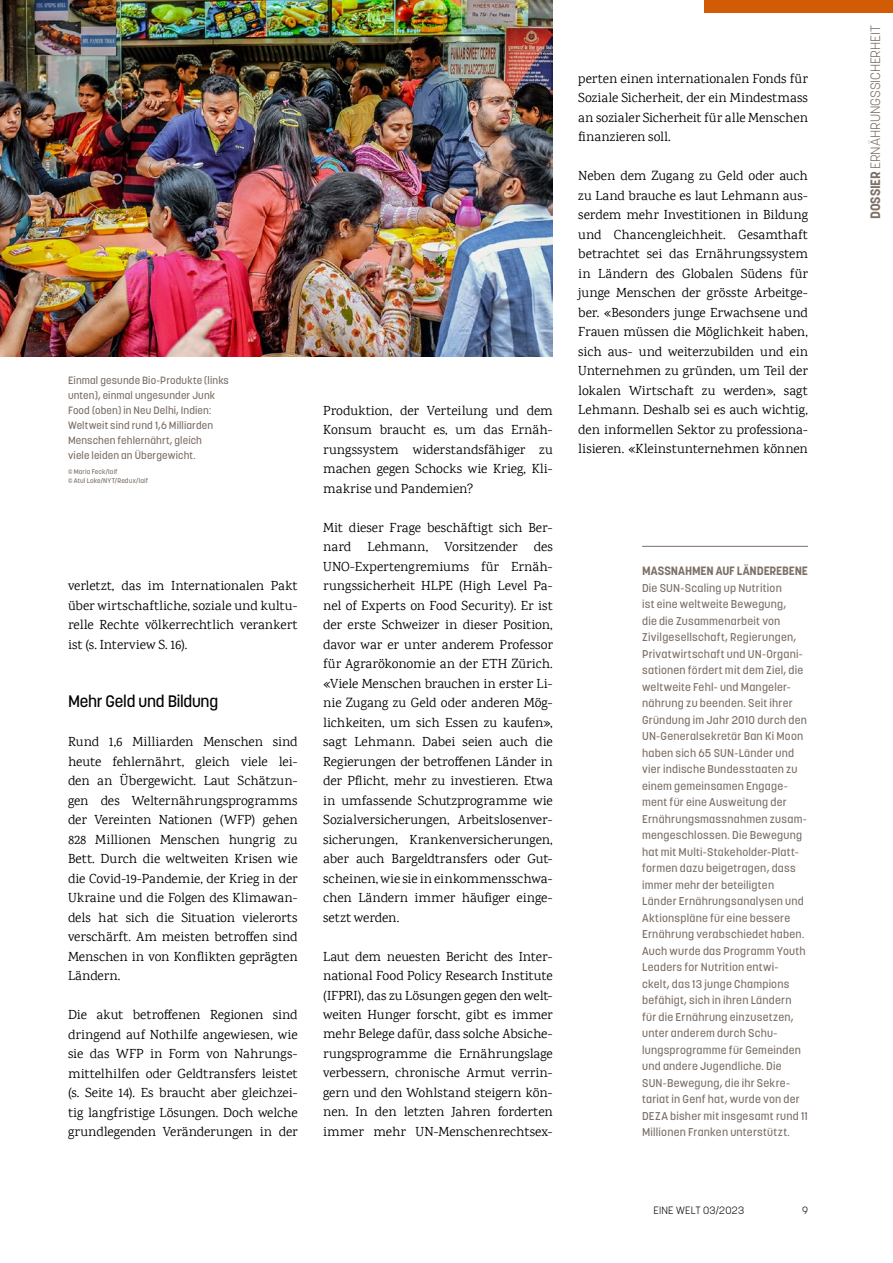
<style>
.page{position:relative;width:893px;height:1263px;background:#fff}
.page>*{position:absolute;margin:0;border:0;box-sizing:border-box;transform-origin:0 0}
.t1{font:500 16.5px "Korolev";letter-spacing:-.015em;color:#000}
.t2{font:13.5px/19.5px "Karma";letter-spacing:-.005em;color:#000;text-align:justify}
.t3{font:300 13.5px "Korolev";letter-spacing:-.01em;color:#7c6f66}
.t4{font:700 12px "Korolev";letter-spacing:-.01em;color:#7c6f66}
.t5{font:500 11.25px/16.5px "Korolev";letter-spacing:.02em;color:#7c6f66}
.t6{font:500 10.5px/15px "Korolev";letter-spacing:.015em;color:#7c6f66}
.t7{font:300 10.5px "Korolev";letter-spacing:.02em;color:#000}
.t8{font:500 6.75px/9.8px "Korolev";letter-spacing:.02em;color:#7c6f66}
.s1{font-weight:700}
</style>
<div class="page">
<hr style="left:642px;top:546px;width:166px;height:1px;background:#7c6f66">
<img style="left:0;top:0;width:553px;height:356px">
<div style="left:704px;top:0;width:189px;height:13px;background:#d15c05"></div>
<p class="t6" style="left:68px;top:372px;width:162px">Einmal gesunde Bio-Produkte (links unten), einmal ungesunder Junk<br>Food (oben) in Neu Delhi, Indien:<br>Weltweit sind rund 1,6 Milliarden<br>Menschen fehlernährt, gleich<br>viele leiden an Übergewicht.</p>
<p class="t8" style="left:68px;top:466px;width:81px">© Maria Feck/laif<br>© Atul Loke/NYT/Redux/laif</p>
<p class="t2" style="left:68px;top:576px;width:231px">verletzt, das im Internationalen Pakt über wirtschaftliche, soziale und kultu&shy;relle Rechte völkerrechtlich verankert ist (s. Interview S. 16).</p>
<p class="t1" style="left:68px;top:691px;width:152px">Mehr Geld und Bildung</p>
<p class="t2" style="left:68px;top:732px;width:231px">Rund 1,6 Milliarden Menschen sind heute fehlernährt, gleich viele lei&shy;den an Übergewicht. Laut Schätzun&shy;gen des Welternährungsprogramms der Vereinten Nationen (WFP) gehen 828 Millionen Menschen hungrig zu Bett. Durch die weltweiten Krisen wie die Covid-19-Pandemie, der Krieg in der Ukraine und die Folgen des Klimawan&shy;dels hat sich die Situation vielerorts verschärft. Am meisten betroffen sind Menschen in von Konflikten geprägten Ländern.</p>
<p class="t2" style="left:68px;top:1005px;width:231px">Die akut betroffenen Regionen sind dringend auf Nothilfe angewiesen, wie sie das WFP in Form von Nahrungs&shy;mittelhilfen oder Geldtransfers leistet (s. Seite 14). Es braucht aber gleichzei&shy;tig langfristige Lösungen. Doch welche grundlegenden Veränderungen in der</p>
<p class="t2" style="left:323px;top:400px;width:231px">Produktion, der Verteilung und dem Konsum braucht es, um das Ernäh&shy;rungssystem widerstandsfähiger zu machen gegen Schocks wie Krieg, Kli&shy;makrise und Pandemien?</p>
<p class="t2" style="left:323px;top:517px;width:231px">Mit dieser Frage beschäftigt sich Ber&shy;nard Lehmann, Vorsitzender des UNO-Expertengremiums für Ernäh&shy;rungssicherheit HLPE (High Level Pa&shy;nel of Experts on Food Security). Er ist der erste Schweizer in dieser Position, davor war er unter anderem Professor für Agrarökonomie an der ETH Zürich. «Viele Menschen brauchen in erster Li&shy;nie Zugang zu Geld oder anderen Mög&shy;lichkeiten, um sich Essen zu kaufen», sagt Lehmann. Dabei seien auch die Regierungen der betroffenen Länder in der Pflicht, mehr zu investieren. Etwa in umfassende Schutzprogramme wie Sozialversicherungen, Arbeitslosenver&shy;sicherungen, Krankenversicherungen, aber auch Bargeldtransfers oder Gut&shy;scheinen, wie sie in einkommensschwa&shy;chen Ländern immer häufiger einge&shy;setzt werden.</p>
<p class="t2" style="left:323px;top:946px;width:231px">Laut dem neuesten Bericht des Inter&shy;national Food Policy Research Institute (IFPRI), das zu Lösungen gegen den welt&shy;weiten Hunger forscht, gibt es immer mehr Belege dafür, dass solche Absiche&shy;rungsprogramme die Ernährungslage verbessern, chronische Armut verrin&shy;gern und den Wohlstand steigern kön&shy;nen. In den letzten Jahren forderten immer mehr UN-Menschenrechtsex-</p>
<p class="t2" style="left:578px;top:68px;width:231px">perten einen internationalen Fonds für Soziale Sicherheit, der ein Mindestmass an sozialer Sicherheit für alle Menschen finanzieren soll.</p>
<p class="t2" style="left:578px;top:166px;width:231px">Neben dem Zugang zu Geld oder auch zu Land brauche es laut Lehmann aus&shy;serdem mehr Investitionen in Bildung und Chancengleichheit. Gesamthaft betrachtet sei das Ernährungssystem in Ländern des Globalen Südens für junge Menschen der grösste Arbeitge&shy;ber. «Besonders junge Erwachsene und Frauen müssen die Möglichkeit haben, sich aus- und weiterzubilden und ein Unternehmen zu gründen, um Teil der lokalen Wirtschaft zu werden», sagt Lehmann. Deshalb sei es auch wichtig, den informellen Sektor zu professiona&shy;lisieren. «Kleinstunternehmen können</p>
<p class="t4" style="left:642px;top:563px;width:167px">MASSNAHMEN AUF LÄNDEREBENE</p>
<p class="t5" style="left:642px;top:579px;width:167px">Die SUN-Scaling up Nutrition<br>ist eine weltweite Bewegung,<br>die die Zusammenarbeit von<br>Zivilgesellschaft, Regierungen,<br>Privatwirtschaft und UN-Organi&shy;sationen fördert mit dem Ziel, die weltweite Fehl- und Mangeler&shy;nährung zu beenden. Seit ihrer<br>Gründung im Jahr 2010 durch den<br>UN-Generalsekretär Ban Ki Moon haben sich 65 SUN-Länder und vier indische Bundesstaaten zu einem gemeinsamen Engage&shy;ment für eine Ausweitung der<br>Ernährungsmassnahmen zusam&shy;mengeschlossen. Die Bewegung hat mit Multi-Stakeholder-Platt&shy;formen dazu beigetragen, dass immer mehr der beteiligten<br>Länder Ernährungsanalysen und<br>Aktionspläne für eine bessere<br>Ernährung verabschiedet haben.<br>Auch wurde das Programm Youth<br>Leaders for Nutrition entwi&shy;ckelt, das 13 junge Champions befähigt, sich in ihren Ländern für die Ernährung einzusetzen, unter anderem durch Schu&shy;lungsprogramme für Gemeinden und andere Jugendliche. Die<br>SUN-Bewegung, die ihr Sekre&shy;tariat in Genf hat, wurde von der<br>DEZA bisher mit insgesamt rund 11<br>Millionen Franken unterstützt.</p>
<p class="t7" style="left:653px;top:1204px;width:92px">EINE WELT 03/2023</p>
<p class="t7" style="left:802px;top:1204px;width:7px">9</p>
<p class="t3" style="left:867px;top:219px;width:195px;rotate:-90deg"><span class="s1">DOSSIER</span> ERNÄHRUNGSSICHERHEIT</p>
</div>
